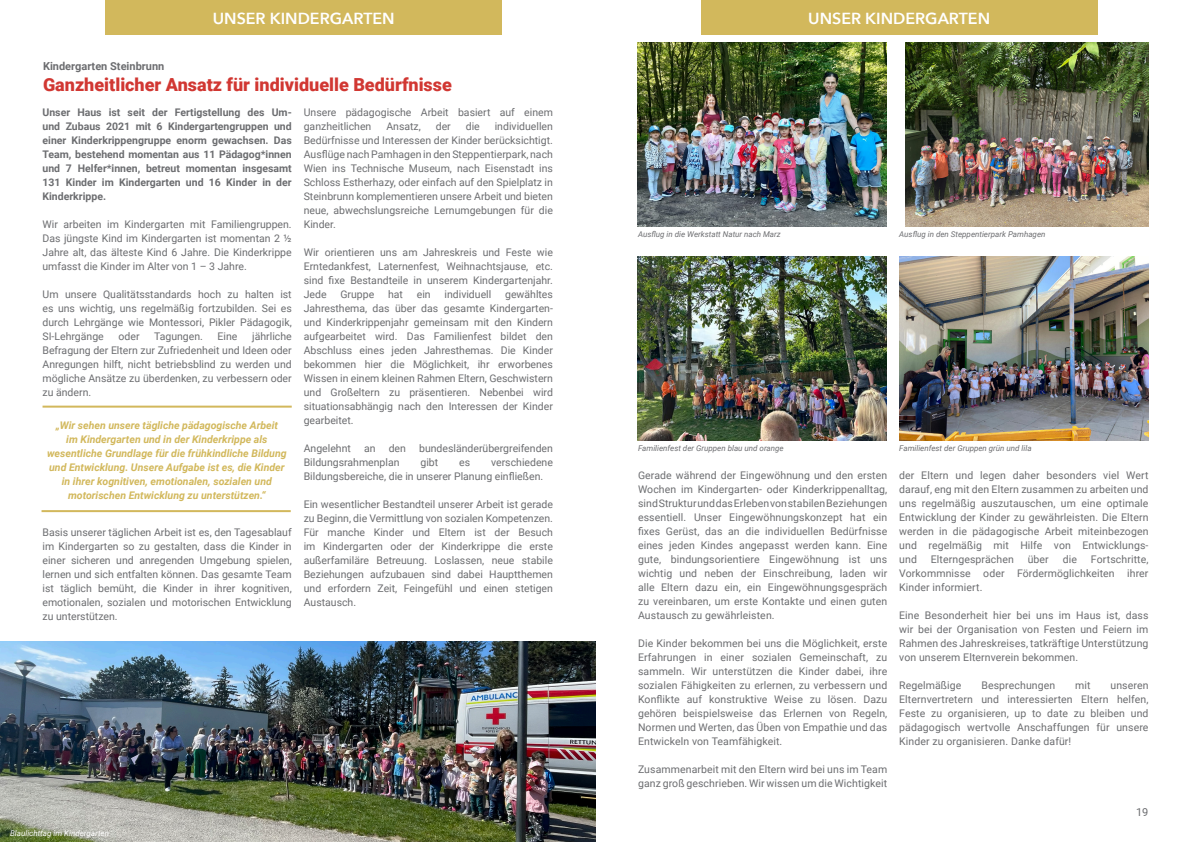
<style>
.page{position:relative;width:1191px;height:842px;background:#fff}
.page>*{position:absolute;margin:0;border:0;box-sizing:border-box;transform-origin:0 0}
._28_30_bold_left{font:900 18px "Roboto";color:#d13732}
.t1{font:600 16px "Avenir Next";color:#fff}
._14_19_Semibold_Ital{font:700 11px "Roboto";color:#6c6d70}
._14_19_Semibold_Ital-2{font:11px "Roboto";color:#6c6d70}
._8_14_reg_left_ju{font:10.5px/14px "Roboto";color:#6c6d70;text-align:justify}
._8_14_reg_left_ju-2{font:700 10.5px/14px "Roboto";color:#6c6d70;text-align:justify}
._14_19_Semibold_Ital-3{font:italic 700 10.5px/14px "Roboto";color:#d2b85c;text-align:center}
._14_19_Semibold_Ital-4{font:italic 8px "Roboto";color:#6c6d70}
._14_19_Semibold_Ital-5{font:italic 8px "Roboto";color:#fff}
</style>
<div class="page">
<div style="left:105px;top:0;width:397px;height:35px;background:#d2b85c"></div>
<div style="left:700px;top:0;width:397px;height:35px;background:#d2b85c"></div>
<img style="left:0;top:641px;width:595px;height:201px">
<hr style="left:43px;top:406px;width:249px;height:2px;background:#d2b85c">
<hr style="left:42px;top:510px;width:249px;height:2px;background:#d2b85c">
<img style="left:637px;top:257px;width:249px;height:184px">
<img style="left:637px;top:43px;width:249px;height:184px">
<img style="left:905px;top:43px;width:243px;height:184px">
<img style="left:899px;top:257px;width:249px;height:184px">
<p class="_14_19_Semibold_Ital" style="left:43px;top:58px;width:123px">Kindergarten Steinbrunn</p>
<p class="t1" style="left:213px;top:5px;width:183px">UNSER KINDERGARTEN</p>
<p class="t1" style="left:808px;top:5px;width:183px">UNSER KINDERGARTEN</p>
<p class="_28_30_bold_left" style="left:43px;top:72px;width:410px">Ganzheitlicher Ansatz für individuelle Bedürfnisse</p>
<p class="_8_14_reg_left_ju-2" style="left:43px;top:105px;width:251px">Unser Haus ist seit der Fertigstellung des Um&shy;und Zubaus 2021 mit 6 Kindergartengruppen und einer Kinderkrippengruppe enorm gewachsen. Das Team, bestehend momentan aus 11 Pädagog*innen und 7 Helfer*innen, betreut momentan insgesamt 131 Kinder im Kindergarten und 16 Kinder in der Kinderkrippe.</p>
<p class="_8_14_reg_left_ju" style="left:43px;top:217px;width:251px">Wir arbeiten im Kindergarten mit Familiengruppen.<br>Das jüngste Kind im Kindergarten ist momentan 2 ½ Jahre alt, das älteste Kind 6 Jahre. Die Kinderkrippe umfasst die Kinder im Alter von 1 – 3 Jahre.</p>
<p class="_8_14_reg_left_ju" style="left:43px;top:287px;width:251px">Um unsere Qualitätsstandards hoch zu halten ist es uns wichtig, uns regelmäßig fortzubilden. Sei es durch Lehrgänge wie Montessori, Pikler Pädagogik, SI-Lehrgänge</p>
<p class="_8_14_reg_left_ju" style="left:304px;top:105px;width:251px">Unsere pädagogische Arbeit basiert auf einem ganzheitlichen</p>
<p class="_8_14_reg_left_ju" style="left:304px;top:119px;width:251px;text-indent:191px">individuellen Bedürfnisse und Interessen der Kinder berücksichtigt.<br>Ausflüge nach Pamhagen in den Steppentierpark, nach Wien ins Technische Museum, nach Eisenstadt ins Schloss Estherhazy, oder einfach auf den Spielplatz in Steinbrunn komplementieren unsere Arbeit und bieten neue, abwechslungsreiche Lernumgebungen für die Kinder.</p>
<p class="_8_14_reg_left_ju" style="left:304px;top:245px;width:251px">Wir orientieren uns am Jahreskreis und Feste wie Erntedankfest, Laternenfest, Weihnachtsjause, etc. sind fixe Bestandteile in unserem Kindergartenjahr.<br>Jede</p>
<p class="_8_14_reg_left_ju" style="left:386px;top:119px;width:36px">Ansatz,</p>
<p class="_8_14_reg_left_ju" style="left:436px;top:119px;width:17px">der</p>
<p class="_8_14_reg_left_ju" style="left:466px;top:119px;width:16px">die</p>
<p class="_8_14_reg_left_ju" style="left:304px;top:287px;width:251px;text-indent:201px">gewähltes Jahresthema, das über das gesamte Kindergarten&shy;und Kinderkrippenjahr gemeinsam mit den Kindern aufgearbeitet wird. Das Familienfest bildet den Abschluss eines jeden Jahresthemas. Die Kinder bekommen hier die Möglichkeit, ihr erworbenes Wissen in einem kleinen Rahmen Eltern, Geschwistern und Großeltern zu präsentieren. Nebenbei wird situationsabhängig nach den Interessen der Kinder gearbeitet.</p>
<p class="_8_14_reg_left_ju" style="left:304px;top:441px;width:251px">Angelehnt an den bundesländerübergreifenden<br>Bildungsrahmenplan</p>
<p class="_8_14_reg_left_ju" style="left:340px;top:287px;width:35px">Gruppe</p>
<p class="_8_14_reg_left_ju" style="left:388px;top:287px;width:16px">hat</p>
<p class="_8_14_reg_left_ju" style="left:417px;top:287px;width:15px">ein</p>
<p class="_8_14_reg_left_ju" style="left:444px;top:287px;width:48px">individuell</p>
<p class="_8_14_reg_left_ju" style="left:43px;top:329px;width:251px;text-indent:210px">jährliche Befragung der Eltern zur Zufriedenheit und Ideen oder Anregungen hilft, nicht betriebsblind zu werden und mögliche Ansätze zu überdenken, zu verbessern oder zu ändern.</p>
<p class="_8_14_reg_left_ju" style="left:118px;top:329px;width:23px">oder</p>
<p class="_8_14_reg_left_ju" style="left:154px;top:329px;width:50px">Tagungen.</p>
<p class="_8_14_reg_left_ju" style="left:218px;top:329px;width:21px">Eine</p>
<p class="_14_19_Semibold_Ital-3" style="left:47px;top:417px;width:241px">„Wir sehen unsere tägliche pädagogische Arbeit<br>im Kindergarten und in der Kinderkrippe als wesentliche Grundlage für die frühkindliche Bildung und Entwicklung. Unsere Aufgabe ist es, die Kinder in ihrer kognitiven, emotionalen, sozialen und motorischen Entwicklung zu unterstützen.“</p>
<p class="_8_14_reg_left_ju" style="left:304px;top:455px;width:251px;text-indent:187px">verschiedene<br>Bildungsbereiche, die in unserer Planung einfließen.</p>
<p class="_8_14_reg_left_ju" style="left:304px;top:497px;width:251px">Ein wesentlicher Bestandteil unserer Arbeit ist gerade zu Beginn, die Vermittlung von sozialen Kompetenzen.<br>Für manche Kinder und Eltern ist der Besuch im Kindergarten oder der Kinderkrippe die erste außerfamiläre Betreuung. Loslassen, neue stabile Beziehungen aufzubauen sind dabei Hauptthemen und erfordern Zeit, Feingefühl und einen stetigen Austausch.</p>
<p class="_8_14_reg_left_ju" style="left:420px;top:455px;width:19px">gibt</p>
<p class="_8_14_reg_left_ju" style="left:459px;top:455px;width:12px">es</p>
<p class="_8_14_reg_left_ju" style="left:43px;top:525px;width:251px">Basis unserer täglichen Arbeit ist es, den Tagesablauf im Kindergarten so zu gestalten, dass die Kinder in einer sicheren und anregenden Umgebung spielen, lernen und sich entfalten können. Das gesamte Team ist täglich bemüht, die Kinder in ihrer kognitiven, emotionalen, sozialen und motorischen Entwicklung zu unterstützen.</p>
<p class="_14_19_Semibold_Ital-5" style="left:10px;top:827px;width:100px">Blaulichttag im Kindergarten</p>
<p class="_14_19_Semibold_Ital-4" style="left:638px;top:229px;width:144px">Ausflug in die Werkstatt Natur nach Marz</p>
<p class="_14_19_Semibold_Ital-4" style="left:899px;top:229px;width:148px">Ausflug in den Steppentierpark Pamhagen</p>
<p class="_14_19_Semibold_Ital-4" style="left:638px;top:443px;width:147px">Familienfest der Gruppen blau und orange</p>
<p class="_14_19_Semibold_Ital-4" style="left:899px;top:443px;width:134px">Familienfest der Gruppen grün und lila</p>
<p class="_8_14_reg_left_ju" style="left:638px;top:468px;width:251px">Gerade während der Eingewöhnung und den ersten Wochen im Kindergarten- oder Kinderkrippenalltag, sind Struktur und das Erleben von stabilen Beziehungen essentiell. Unser Eingewöhnungskonzept hat ein fixes Gerüst, das an die individuellen Bedürfnisse eines jeden Kindes angepasst werden kann. Eine gute, bindungsorientiere Eingewöhnung ist uns wichtig und neben der Einschreibung, laden wir alle Eltern dazu ein, ein Eingewöhnungsgespräch zu vereinbaren, um erste Kontakte und einen guten Austausch zu gewährleisten.</p>
<p class="_8_14_reg_left_ju" style="left:638px;top:636px;width:251px">Die Kinder bekommen bei uns die Möglichkeit, erste Erfahrungen in einer sozialen Gemeinschaft, zu sammeln. Wir unterstützen die Kinder dabei, ihre sozialen Fähigkeiten zu erlernen, zu verbessern und Konflikte auf konstruktive Weise zu lösen. Dazu gehören beispielsweise das Erlernen von Regeln, Normen und Werten, das Üben von Empathie und das Entwickeln von Teamfähigkeit.</p>
<p class="_8_14_reg_left_ju" style="left:638px;top:762px;width:251px">Zusammenarbeit mit den Eltern wird bei uns im Team ganz groß geschrieben. Wir wissen um die Wichtigkeit</p>
<p class="_8_14_reg_left_ju" style="left:899px;top:468px;width:251px">der Eltern und legen daher besonders viel Wert darauf, eng mit den Eltern zusammen zu arbeiten und uns regelmäßig auszutauschen, um eine optimale Entwicklung der Kinder zu gewährleisten. Die Eltern werden in die pädagogische Arbeit miteinbezogen und regelmäßig mit Hilfe von Entwicklungs&shy;und</p>
<p class="_8_14_reg_left_ju" style="left:899px;top:552px;width:251px;text-indent:192px">Fortschritte, Vorkommnisse oder Fördermöglichkeiten ihrer Kinder informiert.</p>
<p class="_8_14_reg_left_ju" style="left:899px;top:608px;width:251px">Eine Besonderheit hier bei uns im Haus ist, dass wir bei der Organisation von Festen und Feiern im Rahmen des Jahreskreises, tatkräftige Unterstützung von unserem Elternverein bekommen.</p>
<p class="_8_14_reg_left_ju" style="left:899px;top:678px;width:64px">Regelmäßige</p>
<p class="_8_14_reg_left_ju" style="left:981px;top:678px;width:75px">Besprechungen</p>
<p class="_8_14_reg_left_ju" style="left:1075px;top:678px;width:17px">mit</p>
<p class="_8_14_reg_left_ju" style="left:931px;top:552px;width:84px">Elterngesprächen</p>
<p class="_8_14_reg_left_ju" style="left:1027px;top:552px;width:23px">über</p>
<p class="_8_14_reg_left_ju" style="left:1062px;top:552px;width:16px">die</p>
<p class="_8_14_reg_left_ju" style="left:899px;top:678px;width:251px;text-indent:211px">unseren Elternvertretern und interessierten Eltern helfen, Feste zu organisieren, up to date zu bleiben und pädagogisch wertvolle Anschaffungen für unsere Kinder zu organisieren. Danke dafür!</p>
<p class="_14_19_Semibold_Ital-2" style="left:1136px;top:804px;width:14px">19</p>
</div>
